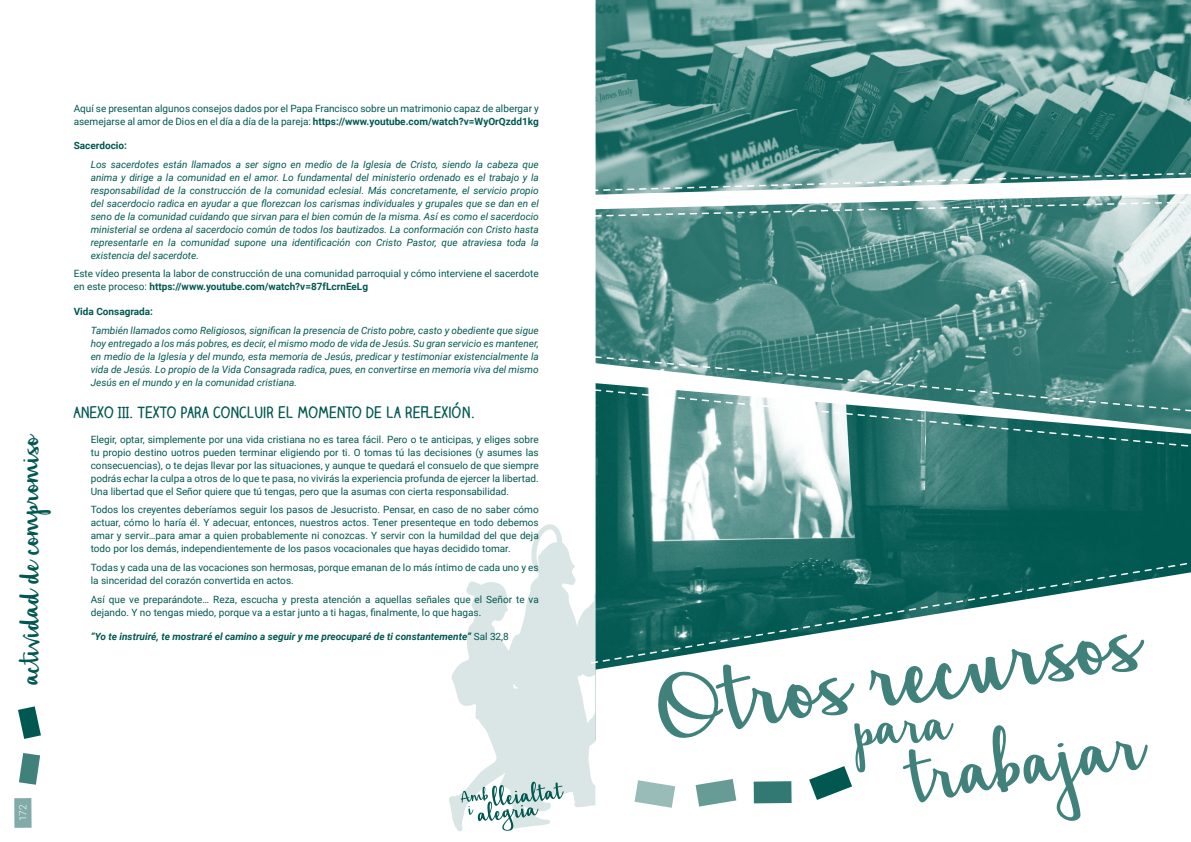
<style>
.page{position:relative;width:1191px;height:842px;background:#fff}
.page>*{position:absolute;margin:0;border:0;box-sizing:border-box;transform-origin:0 0}
.t1{font:146px "Hickory Jack";color:#40817c}
.t2{font:120px "Hickory Jack";color:#40817c}
.t3{font:89.1px "Hickory Jack";color:#40817c}
.t4{font:43.8px "Hickory Jack";color:#005850}
.t5{font:700 15px "Claire Hand";color:#005850}
.t6{font:10px/13px "Roboto";color:#005850}
.t7{font:italic 10px/13px "Roboto";color:#005850;text-align:justify}
.t8{font:italic 700 10px "Roboto";color:#005850}
.t9{font:700 10px "Roboto";color:#005850}
.t10{font:300 10px "Roboto";color:#fff}
.s1{font-weight:700}
.s2{font-weight:400;font-style:normal}
</style>
<div class="page">
<div style="left:14px;top:798px;width:18px;height:30px;background:#80aba8"></div>
<svg style="left:19px;top:753px;width:21px;height:32px"></svg>
<svg style="left:18px;top:706px;width:23px;height:33px"></svg>
<img style="left:595px;top:449px;width:596px;height:109px">
<img style="left:595px;top:0;width:596px;height:355px">
<svg style="left:595px;top:171px;width:596px;height:21px"></svg>
<svg style="left:688px;top:558px;width:503px;height:14px;background:#13645d"></svg>
<svg style="left:595px;top:355px;width:596px;height:94px"></svg>
<svg style="left:595px;top:200px;width:596px;height:17px"></svg>
<svg style="left:688px;top:572px;width:503px;height:235px"></svg>
<svg style="left:695px;top:779px;width:41px;height:27px"></svg>
<svg style="left:753px;top:781px;width:38px;height:22px"></svg>
<svg style="left:809px;top:766px;width:43px;height:34px"></svg>
<svg style="left:449px;top:524px;width:239px;height:308px"></svg>
<h3 class="t4" style="left:8px;top:685px;width:253px;rotate:-90deg">actividad de compromiso</h3>
<p class="t6" style="left:74px;top:101px;width:466px">Aquí se presentan algunos consejos dados por el Papa Francisco sobre un matrimonio capaz de albergar y asemejarse al amor de Dios en el día a día de la pareja: <span class="s1">https://www.youtube.com/watch?v=WyOrQzdd1kg</span></p>
<p class="t9" style="left:74px;top:139px;width:55px">Sacerdocio:</p>
<p class="t7" style="left:91px;top:157px;width:449px">Los sacerdotes están llamados a ser signo en medio de la Iglesia de Cristo, siendo la cabeza que anima y dirige a la comunidad en el amor. Lo fundamental del ministerio ordenado es el trabajo y la responsabilidad de la construcción de la comunidad eclesial. Más concretamente, el servicio propio del sacerdocio radica en ayudar a que florezcan los carismas individuales y grupales que se dan en el seno de la comunidad cuidando que sirvan para el bien común de la misma. Así es como el sacerdocio ministerial se ordena al sacerdocio común de todos los bautizados. La conformación con Cristo hasta representarle en la comunidad supone una identificación con Cristo Pastor, que atraviesa toda la existencia del sacerdote.</p>
<p class="t6" style="left:74px;top:267px;width:466px">Este vídeo presenta la labor de construcción de una comunidad parroquial y cómo interviene el sacerdote en este proceso: <span class="s1">https://www.youtube.com/watch?v=87fLcrnEeLg</span></p>
<p class="t9" style="left:74px;top:304px;width:81px">Vida Consagrada:</p>
<p class="t7" style="left:91px;top:323px;width:449px">También llamados como Religiosos, significan la presencia de Cristo pobre, casto y obediente que sigue hoy entregado a los más pobres, es decir, el mismo modo de vida de Jesús. Su gran servicio es mantener, en medio de la Iglesia y del mundo, esta memoria de Jesús, predicar y testimoniar existencialmente la vida de Jesús. Lo propio de la Vida Consagrada radica, pues, en convertirse en memoria viva del mismo Jesús en el mundo y en la comunidad cristiana.</p>
<h3 class="t5" style="left:74px;top:402px;width:402px">ANEXO III. TEXTO PARA CONCLUIR EL MOMENTO DE LA REFLEXIÓN.</h3>
<p class="t6" style="left:91px;top:432px;width:449px;text-align:justify">Elegir, optar, simplemente por una vida cristiana no es tarea fácil. Pero o te anticipas, y eliges sobre tu propio destino uotros pueden terminar eligiendo por ti. O tomas tú las decisiones (y asumes las consecuencias), o te dejas llevar por las situaciones, y aunque te quedará el consuelo de que siempre podrás echar la culpa a otros de lo que te pasa, no vivirás la experiencia profunda de ejercer la libertad.<br>Una libertad que el Señor quiere que tú tengas, pero que la asumas con cierta responsabilidad.</p>
<p class="t6" style="left:91px;top:503px;width:449px;text-align:justify">Todos los creyentes deberíamos seguir los pasos de Jesucristo. Pensar, en caso de no saber cómo actuar, cómo lo haría él. Y adecuar, entonces, nuestros actos. Tener presenteque en todo debemos amar y servir…para amar a quien probablemente ni conozcas. Y servir con la humildad del que deja todo por los demás, independientemente de los pasos vocacionales que hayas decidido tomar.</p>
<p class="t6" style="left:91px;top:561px;width:449px">Todas y cada una de las vocaciones son hermosas, porque emanan de lo más íntimo de cada uno y es la sinceridad del corazón convertida en actos.</p>
<p class="t6" style="left:91px;top:592px;width:449px">Así que ve preparándote… Reza, escucha y presta atención a aquellas señales que el Señor te va dejando. Y no tengas miedo, porque va a estar junto a ti hagas, finalmente, lo que hagas.</p>
<p class="t8" style="left:91px;top:629px;width:419px">“Yo te instruiré, te mostraré el camino a seguir y me preocuparé de ti constantemente” <span class="s2">Sal 32,8</span></p>
<p class="t10" style="left:16px;top:821px;width:18px;rotate:-90deg">172</p>
<h1 class="t1" style="left:647px;top:642px;width:485px;rotate:-9deg">Otros recursos</h1>
<h3 class="t3" style="left:849px;top:686px;width:98px;rotate:-4deg">para</h3>
<h2 class="t2" style="left:901px;top:720px;width:236px;rotate:-8deg">trabajar</h2>
</div>
